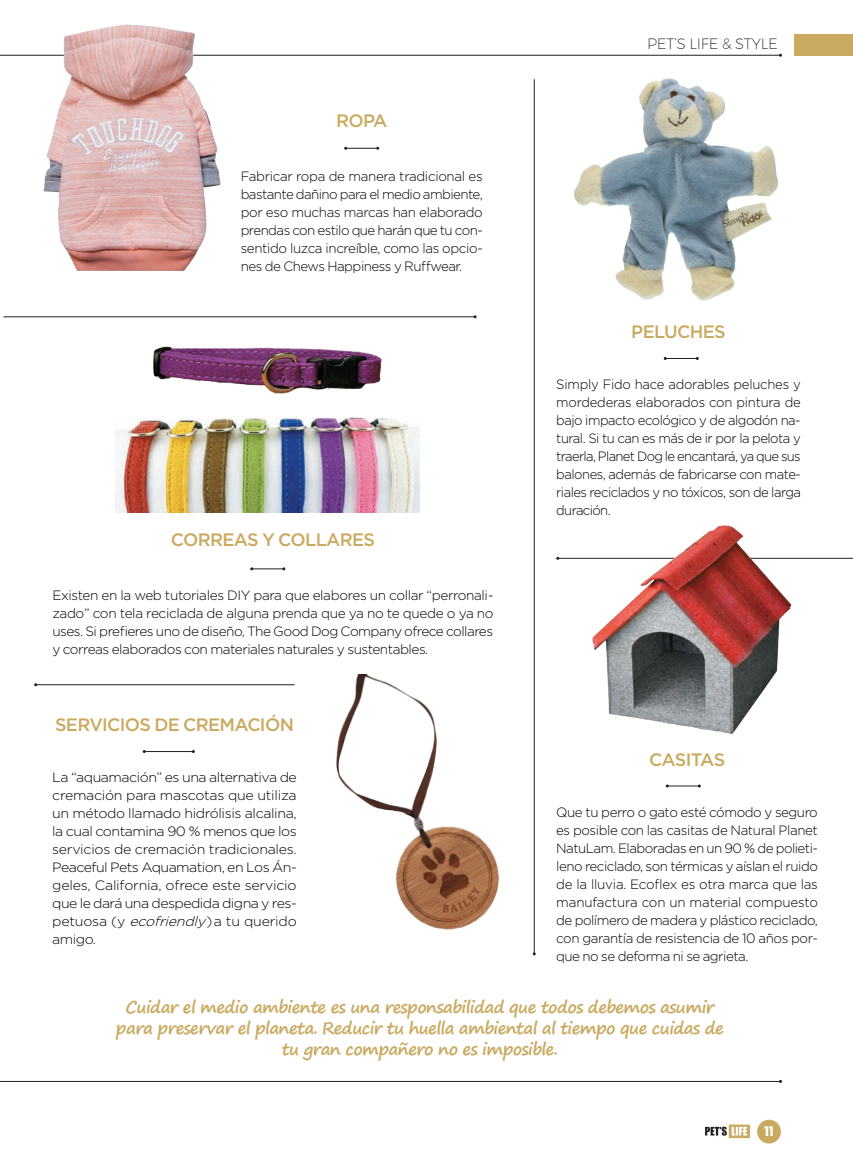
<style>
.page{position:relative;width:853px;height:1172px;background:#fff}
.page>*{position:absolute;margin:0;border:0;box-sizing:border-box;transform-origin:0 0}
.t1{font:500 18px "Gotham";letter-spacing:-.035em;color:#caaa61}
.t2{font:700 16.5px/21px "Segoe Print";letter-spacing:-.04em;color:#caaa61;text-align:center}
.t3{font:200 15px "Montserrat";letter-spacing:-.01em;color:#231f20}
.t4{font:14.4px "Mont Heavy DEMO";color:#fff;scale:.93 1}
.t5{font:300 13.5px/18px "Gotham";letter-spacing:-.035em;color:#000;text-align:justify}
.t6{font:300 13.5px/18px "Gotham";letter-spacing:-.035em;color:#000;text-align:justify;scale:1.05 1}
.s1{font-style:italic}
</style>
<div class="page">
<div style="left:757px;top:1120px;width:24px;height:23px;background:#caaa61;border-radius:50%"></div>
<svg style="left:705px;top:1124px;width:45px;height:14px"></svg>
<hr style="left:0;top:55px;width:780px;height:1px;background:#231f20">
<div style="left:794px;top:34px;width:59px;height:22px;background:#caaa61"></div>
<hr style="left:0;top:1081px;width:780px;height:1px;background:#231f20">
<hr style="left:534px;top:79px;width:1px;height:875px;background:#231f20">
<hr style="left:3px;top:316px;width:472px;height:1px;background:#231f20">
<hr style="left:36px;top:684px;width:259px;height:1px;background:#231f20">
<hr style="left:558px;top:558px;width:295px;height:1px;background:#231f20">
<hr style="left:252px;top:568px;width:32px;height:1px;background:#231f20">
<hr style="left:667px;top:785px;width:32px;height:1px;background:#231f20">
<hr style="left:665px;top:358px;width:32px;height:1px;background:#231f20">
<hr style="left:346px;top:148px;width:32px;height:1px;background:#231f20">
<hr style="left:144px;top:751px;width:49px;height:1px;background:#231f20">
<img style="left:7px;top:24px;width:252px;height:247px">
<img style="left:153px;top:346px;width:229px;height:48px">
<img style="left:115px;top:417px;width:304px;height:95px">
<img style="left:574px;top:78px;width:204px;height:223px">
<img style="left:556px;top:525px;width:265px;height:209px">
<img style="left:336px;top:675px;width:163px;height:255px">
<p class="t1" style="left:336px;top:109px;width:53px">ROPA</p>
<p class="t5" style="left:241px;top:167px;width:244px">Fabricar ropa de manera tradicional es bastante dañino para el medio ambiente, por eso muchas marcas han elaborado prendas con estilo que harán que tu con&shy;sentido luzca increíble, como las opcio&shy;nes de Chews Happiness y Ruffwear.</p>
<p class="t1" style="left:171px;top:528px;width:206px">CORREAS Y COLLARES</p>
<p class="t5" style="left:52px;top:586px;width:443px">Existen en la web tutoriales DIY para que elabores un collar “perronali&shy;zado” con tela reciclada de alguna prenda que ya no te quede o ya no uses. Si prefieres uno de diseño, The Good Dog Company ofrece collares y correas elaborados con materiales naturales y sustentables.</p>
<p class="t1" style="left:55px;top:713px;width:240px">SERVICIOS DE CREMACIÓN</p>
<p class="t6" style="left:52px;top:768px;width:235px">La “aquamación” es una alternativa de cremación para mascotas que utiliza un método llamado hidrólisis alcalina, la cual contamina 90 % menos que los servicios de cremación tradicionales.<br>Peaceful Pets Aquamation, en Los Án&shy;geles, California, ofrece este servicio que le dará una despedida digna y res&shy;petuosa (y <span class="s1">ecofriendly</span>) a tu querido amigo.</p>
<p class="t3" style="left:647px;top:32px;width:132px">PET’S LIFE &amp; STYLE</p>
<p class="t1" style="left:631px;top:320px;width:96px">PELUCHES</p>
<p class="t5" style="left:556px;top:375px;width:246px">Simply Fido hace adorables peluches y mordederas elaborados con pintura de bajo impacto ecológico y de algodón na&shy;tural. Si tu can es más de ir por la pelota y traerla, Planet Dog le encantará, ya que sus balones, además de fabricarse con mate&shy;riales reciclados y no tóxicos, son de larga duración.</p>
<p class="t1" style="left:649px;top:748px;width:78px">CASITAS</p>
<p class="t5" style="left:556px;top:803px;width:263px">Que tu perro o gato esté cómodo y seguro es posible con las casitas de Natural Planet NatuLam. Elaboradas en un 90 % de polieti&shy;leno reciclado, son térmicas y aíslan el ruido de la lluvia. Ecoflex es otra marca que las manufactura con un material compuesto de polímero de madera y plástico reciclado, con garantía de resistencia de 10 años por&shy;que no se deforma ni se agrieta.</p>
<p class="t2" style="left:116px;top:995px;width:609px">Cuidar el medio ambiente es una responsabilidad que todos debemos asumir para preservar el planeta. Reducir tu huella ambiental al tiempo que cuidas de tu gran compañero no es imposible.</p>
<p class="t4" style="left:764px;top:1123px;width:12px">11</p>
</div>
